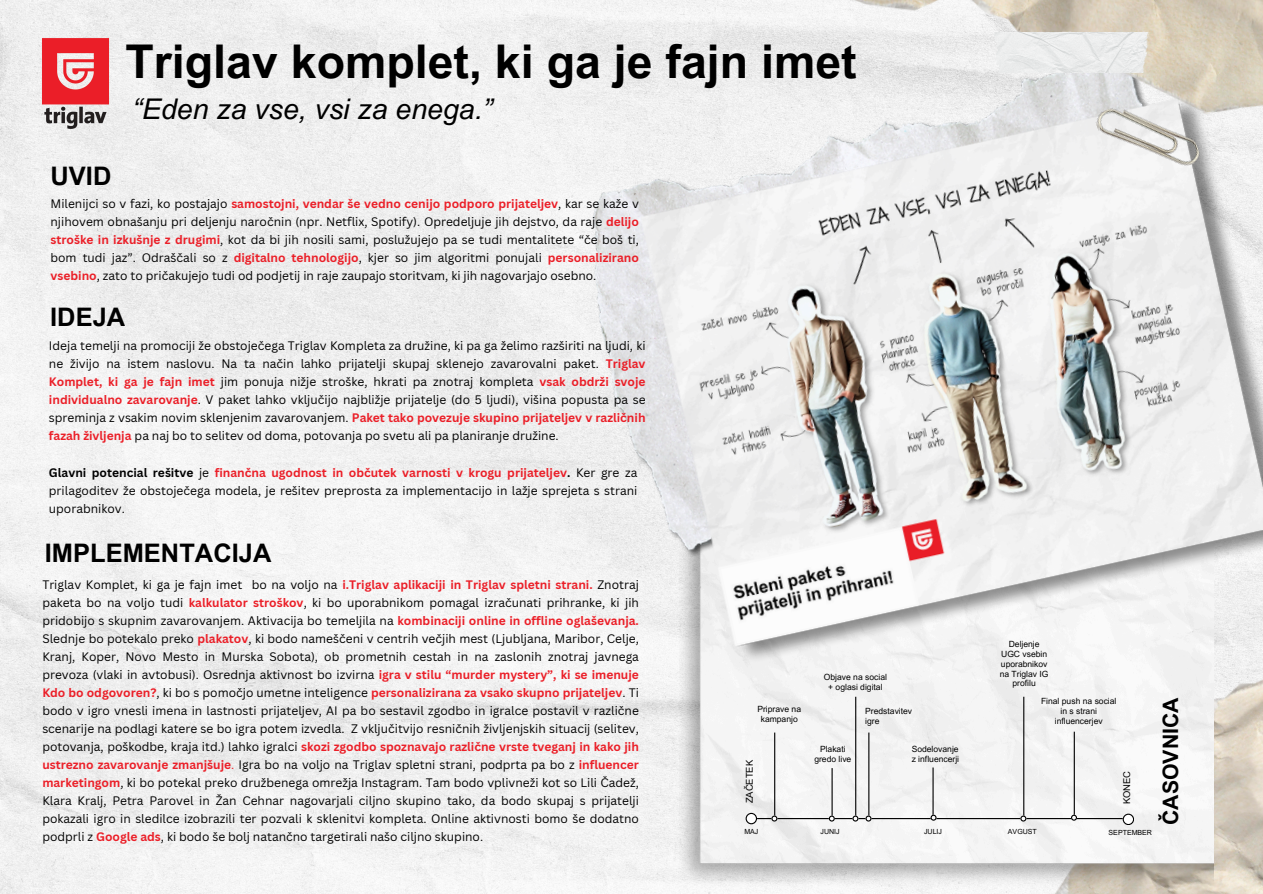
<style>
.page{position:relative;width:1263px;height:894px;background:#fff}
.page>*{position:absolute;margin:0;border:0;box-sizing:border-box;transform-origin:0 0}
.t1{font:700 46.5px "Arial MT Pro";color:#000}
.t2{font:italic 28.5px "Arial MT Pro";color:#000}
.t3{font:700 25.5px "Arial MT Pro";color:#000}
.t4{font:700 21.3px "Arial MT Pro";color:#000}
.t5{font:12px/18px "Canva Sans";color:#000;text-align:justify}
.t6{font:9.45px "Arial MT Pro";color:#000}
.t7{font:8.55px/9.9px "Arial MT Pro";color:#000;text-align:center}
.t8{font:7.05px "Arial MT Pro";color:#000}
.s1{font-weight:700;color:#eb1f28}
.s2{font-weight:700}
.s3{color:#eb1f28}
</style>
<div class="page">
<img style="left:0;top:0;width:704px;height:893px">
<img style="left:1214px;top:674px;width:49px;height:219px">
<img style="left:679px;top:674px;width:535px;height:219px">
<img style="left:541px;top:13px;width:163px;height:588px">
<img style="left:704px;top:0;width:559px;height:87px">
<img style="left:33px;top:27px;width:85px;height:113px">
<img style="left:633px;top:87px;width:630px;height:587px">
<img style="left:1093px;top:85px;width:109px;height:105px">
<img style="left:993px;top:32px;width:158px;height:41px">
<hr style="left:855px;top:696px;width:1px;height:122px;background:#000">
<hr style="left:1023px;top:696px;width:1px;height:122px;background:#000">
<hr style="left:774px;top:732px;width:1px;height:86px;background:#000">
<hr style="left:868px;top:732px;width:1px;height:86px;background:#000">
<hr style="left:1074px;top:731px;width:1px;height:86px;background:#000">
<hr style="left:831px;top:767px;width:2px;height:50px;background:#000">
<hr style="left:932px;top:767px;width:2px;height:50px;background:#000">
<hr style="left:757px;top:817px;width:367px;height:1px;background:#000">
<svg style="left:746px;top:812px;width:11px;height:11px"></svg>
<svg style="left:771px;top:815px;width:6px;height:6px"></svg>
<svg style="left:829px;top:815px;width:6px;height:6px"></svg>
<svg style="left:852px;top:815px;width:6px;height:6px"></svg>
<svg style="left:865px;top:815px;width:6px;height:6px"></svg>
<svg style="left:930px;top:814px;width:6px;height:6px"></svg>
<svg style="left:1020px;top:815px;width:6px;height:6px"></svg>
<svg style="left:1071px;top:814px;width:6px;height:6px"></svg>
<svg style="left:1123px;top:813px;width:11px;height:11px"></svg>
<h2 class="t1" style="left:125px;top:44px;width:733px">Triglav komplet, ki ga je fajn imet</h2>
<p class="t3" style="left:51px;top:166px;width:62px">UVID</p>
<p class="t2" style="left:133px;top:99px;width:361px">“Eden za vse, vsi za enega.”</p>
<p class="t5" style="left:51px;top:194px;width:590px">Milenijci so v fazi, ko postajajo <span class="s1">samostojni, vendar še vedno cenijo podporo prijateljev</span>, kar se kaže v njihovem obnašanju pri deljenju naročnin (npr. Netflix, Spotify). Opredeljuje jih dejstvo, da raje <span class="s1">delijo stroške in izkušnje z drugimi</span>, kot da bi jih nosili sami, poslužujejo pa se tudi mentalitete “če boš ti, bom tudi jaz”. Odraščali so z <span class="s1">digitalno tehnologijo</span>, kjer so jim algoritmi ponujali <span class="s1">personalizirano vsebino</span>, zato to pričakujejo tudi od podjetij in raje zaupajo storitvam, ki jih nagovarjajo osebno.</p>
<p class="t3" style="left:50px;top:307px;width:77px">IDEJA</p>
<p class="t5" style="left:49px;top:336px;width:598px">Ideja temelji na promociji že obstoječega Triglav Kompleta za družine, ki pa ga želimo razširiti na ljudi, ki ne živijo na istem naslovu. Na ta način lahko prijatelji skupaj sklenejo zavarovalni paket. <span class="s1">Triglav Komplet, ki ga je fajn imet</span> jim ponuja nižje stroške, hkrati pa znotraj kompleta <span class="s1">vsak obdrži svoje individualno zavarovanje</span>. V paket lahko vključijo najbližje prijatelje (do 5 ljudi), višina popusta pa se spreminja z vsakim novim sklenjenim zavarovanjem. <span class="s1">Paket tako povezuje skupino prijateljev v različnih fazah življenja</span> pa naj bo to selitev od doma, potovanja po svetu ali pa planiranje družine.</p>
<h6 class="t5" style="left:49px;top:463px;width:590px"><span class="s2">Glavni potencial rešitve</span> je <span class="s1">finančna ugodnost in občutek varnosti v krogu prijateljev</span><span class="s2">.</span> Ker gre za prilagoditev že obstoječega modela, je rešitev preprosta za implementacijo in lažje sprejeta s strani uporabnikov.</h6>
<p class="t3" style="left:45px;top:543px;width:228px">IMPLEMENTACIJA</p>
<h1 class="t5" style="left:42px;top:575px;width:598px">Triglav Komplet, ki ga je fajn imet bo na voljo na <span class="s1">i.Triglav aplikaciji in Triglav spletni strani.</span> Znotraj paketa bo na voljo tudi <span class="s1">kalkulator stroškov</span>, ki bo uporabnikom pomagal izračunati prihranke, ki jih pridobijo s skupnim zavarovanjem. Aktivacija bo temeljila na <span class="s1">kombinaciji online in offline oglaševanja.<br></span>Slednje bo potekalo preko <span class="s1">plakatov</span>, ki bodo nameščeni v centrih večjih mest (Ljubljana, Maribor, Celje, Kranj, Koper, Novo Mesto in Murska Sobota), ob prometnih cestah in na zaslonih znotraj javnega prevoza (vlaki in avtobusi). Osrednja aktivnost bo izvirna <span class="s1">igra v stilu “murder mystery”, ki se imenuje Kdo bo odgovoren?</span>, ki bo s pomočjo umetne inteligence <span class="s1">personalizirana za vsako skupno prijateljev</span>. Ti bodo v igro vnesli imena in lastnosti prijateljev, AI pa bo sestavil zgodbo in igralce postavil v različne scenarije na podlagi katere se bo igra potem izvedla. Z vključitvijo resničnih življenjskih situacij (selitev, potovanja, poškodbe, kraja itd.) lahko igralci <span class="s1">skozi zgodbo spoznavajo različne vrste tveganj in kako jih ustrezno zavarovanje zmanjšuje</span><span class="s3">.</span> Igra bo na voljo na Triglav spletni strani, podprta pa bo z <span class="s1">influencer marketingom</span>, ki bo potekal preko družbenega omrežja Instagram. Tam bodo vplivneži kot so Lili Čadež, Klara Kralj, Petra Parovel in Žan Cehnar nagovarjali ciljno skupino tako, da bodo skupaj s prijatelji pokazali igro in sledilce izobrazili ter pozvali k sklenitvi kompleta. Online aktivnosti bomo še dodatno podprli z <span class="s1">Google ads</span>, ki bodo še bolj natančno targetirali našo ciljno skupino.</h1>
<p class="t7" style="left:824px;top:672px;width:65px">Objave na social + oglasi digital</p>
<p class="t7" style="left:1000px;top:639px;width:50px">Deljenje<br>UGC vsebin uporabnikov na Triglav IG profilu</p>
<h6 class="t4" style="left:1162px;top:824px;width:129px;rotate:-90deg">ČASOVNICA</h6>
<p class="t7" style="left:757px;top:705px;width:45px">Priprave na kampanjo</p>
<p class="t7" style="left:865px;top:707px;width:49px;text-align:left">Predstavitev igre</p>
<p class="t7" style="left:1041px;top:697px;width:77px">Final push na social in s strani influencerjev</p>
<p class="t7" style="left:814px;top:744px;width:39px">Plakati gredo live</p>
<p class="t7" style="left:912px;top:744px;width:49px;text-align:left">Sodelovanje z influencerji</p>
<h3 class="t6" style="left:746px;top:803px;width:45px;rotate:-90deg">ZAČETEK</h3>
<h5 class="t8" style="left:744px;top:828px;width:16px">MAJ</h5>
<h5 class="t8" style="left:820px;top:828px;width:21px">JUNIJ</h5>
<h3 class="t8" style="left:924px;top:828px;width:20px">JULIJ</h3>
<h5 class="t8" style="left:1109px;top:829px;width:45px">SEPTEMBER</h5>
<p class="t6" style="left:1123px;top:804px;width:35px;rotate:-90deg">KONEC</p>
<p class="t8" style="left:1008px;top:828px;width:30px">AVGUST</p>
</div>
